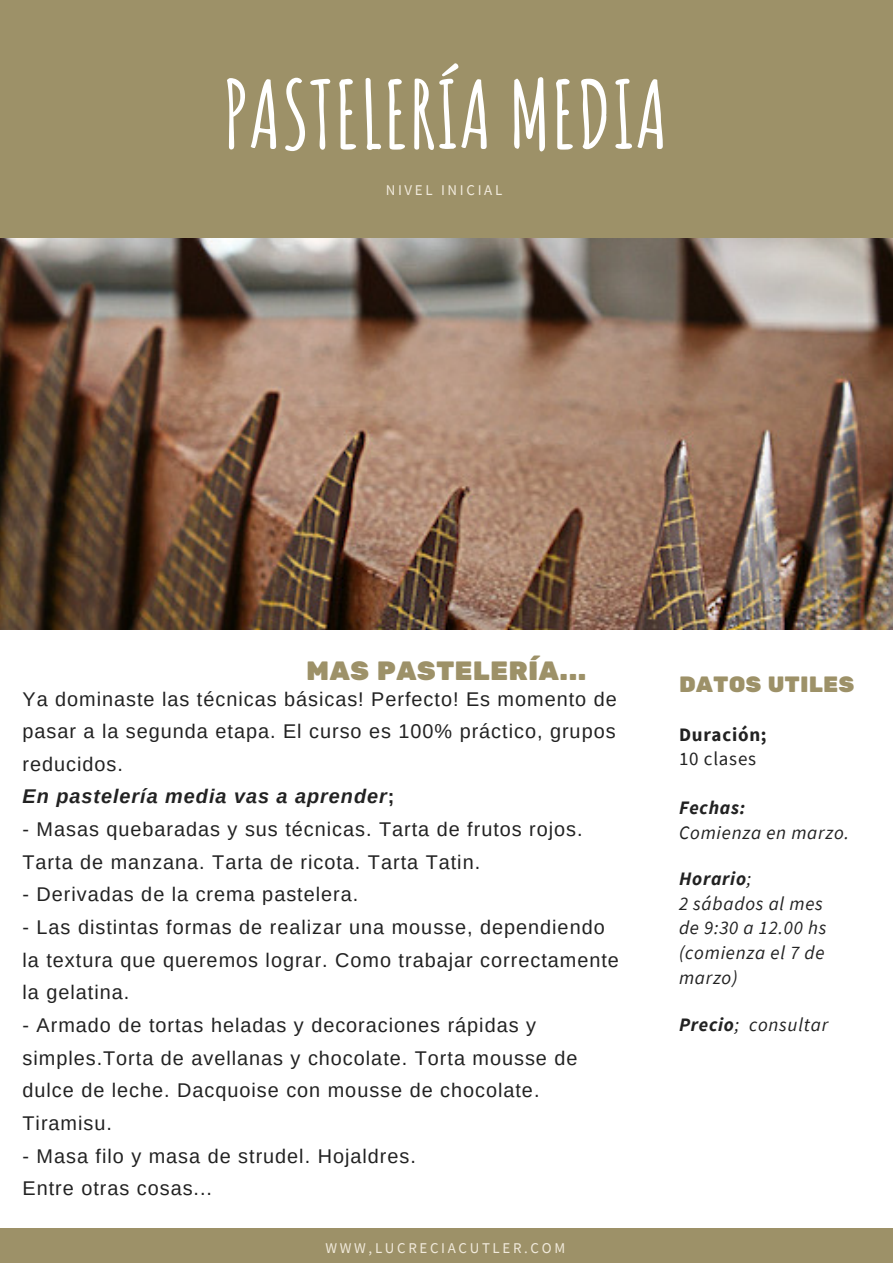
<style>
.page{position:relative;width:893px;height:1263px;background:#fff}
.page>*{position:absolute;margin:0;border:0;box-sizing:border-box;transform-origin:0 0}
.t1{font:700 92.7px "Amatic SC";color:#fff}
.t2{font:26.55px "Rubik One";color:#9d9168}
.t3{font:22.2px "Rubik One";color:#9d9168}
.t4{font:19.8px/32.7px "Arimo";letter-spacing:.05em;color:#222}
.t5{font:italic 19.05px/24.8px "Source Sans Pro";letter-spacing:.04em;color:#222}
.t6{font:700 19.05px "Source Sans Pro";letter-spacing:.04em;color:#222}
.t7{font:19.05px "Source Sans Pro";letter-spacing:.04em;color:#222}
.t8{font:italic 700 19.05px "Source Sans Pro";letter-spacing:.04em;color:#222}
.t9{font:14.85px "Source Sans Pro";letter-spacing:.18em;color:#f1eadc}
.s1{font-weight:700;font-style:italic}
.s2{font-weight:700}
</style>
<div class="page">
<div style="left:0;top:0;width:893px;height:248px;background:#9d9168"></div>
<img style="left:0;top:239px;width:893px;height:390px">
<div style="left:0;top:1228px;width:893px;height:35px;background:#9d9168"></div>
<h1 class="t1" style="left:222px;top:55px;width:447px">PASTELERÍA MEDIA</h1>
<p class="t9" style="left:386px;top:181px;width:118px">NIVEL INICIAL</p>
<h2 class="t2" style="left:306px;top:655px;width:282px">MAS PASTELERÍA...</h2>
<p class="t4" style="left:23px;top:682px;width:596px">Ya dominaste las técnicas básicas! Perfecto! Es momento de pasar a la segunda etapa. El curso es 100% práctico, grupos reducidos.<br><span class="s1">En pastelería media vas a aprender</span><span class="s2">;</span></p>
<p class="t4" style="left:23px;top:813px;width:562px">- Masas quebaradas y sus técnicas. Tarta de frutos rojos.<br>Tarta de manzana. Tarta de ricota. Tarta Tatin.</p>
<p class="t4" style="left:23px;top:878px;width:337px">- Derivadas de la crema pastelera.</p>
<p class="t4" style="left:23px;top:911px;width:598px">- Las distintas formas de realizar una mousse, dependiendo la textura que queremos lograr. Como trabajar correctamente la gelatina.</p>
<p class="t4" style="left:23px;top:1009px;width:556px">- Armado de tortas heladas y decoraciones rápidas y simples.Torta de avellanas y chocolate. Torta mousse de dulce de leche. Dacquoise con mousse de chocolate.<br>Tiramisu.</p>
<p class="t4" style="left:23px;top:1139px;width:395px">- Masa filo y masa de strudel. Hojaldres.<br>Entre otras cosas...</p>
<p class="t9" style="left:325px;top:1238px;width:241px">WWW,LUCRECIACUTLER.COM</p>
<p class="t3" style="left:679px;top:672px;width:177px">DATOS UTILES</p>
<p class="t6" style="left:679px;top:722px;width:89px">Duración;</p>
<p class="t7" style="left:679px;top:747px;width:79px">10 clases</p>
<p class="t8" style="left:679px;top:795px;width:68px">Fechas:</p>
<p class="t5" style="left:679px;top:819px;width:172px">Comienza en marzo.</p>
<p class="t5" style="left:679px;top:866px;width:149px"><span class="s2">Horario</span>;<br>2 sábados al mes de 9:30 a 12.00 hs (comienza el 7 de marzo)</p>
<p class="t5" style="left:679px;top:1012px;width:151px"><span class="s2">Precio</span>; consultar</p>
</div>
